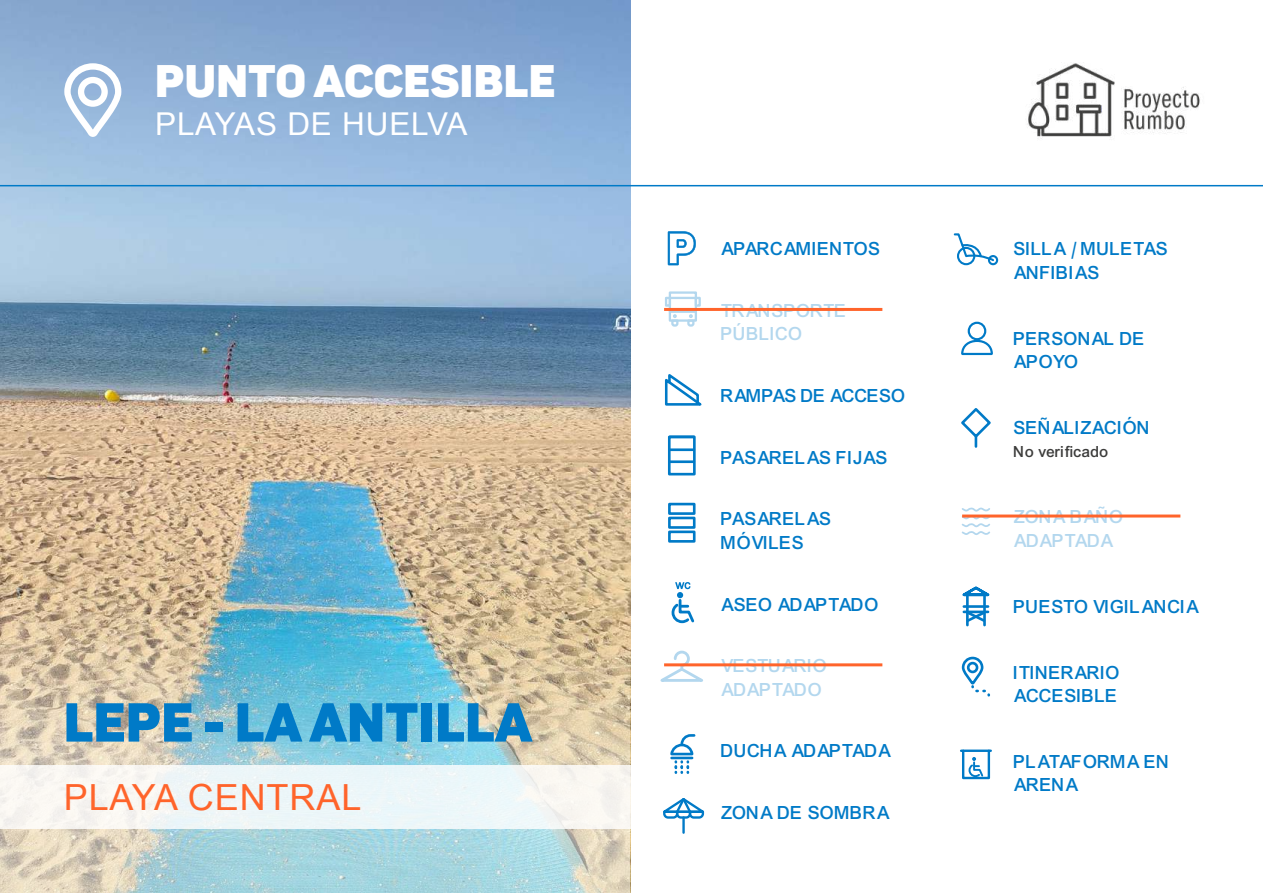
<style>
.page{position:relative;width:1263px;height:893px;background:#fff}
.page>*{position:absolute;margin:0;border:0;box-sizing:border-box;transform-origin:0 0}
.t1{font:900 54px "Sahar";letter-spacing:.01em;color:#007ac7}
.t2{font:900 45px "Sahar";letter-spacing:.01em;color:#fff}
.t3{font:36px "Arial";letter-spacing:.025em;color:#ff642b}
.t4{font:31.5px "Arial";letter-spacing:.025em;color:#fff}
.t5{font:19.5px/23.4px "Arial Mdm";letter-spacing:.01em;color:#007ac7}
.t6{font:19.5px/23.4px "Arial Mdm";letter-spacing:.01em;color:#b3d7ee}
.t7{font:19.5px "Arial Mdm";letter-spacing:-.01em;color:#007ac7}
.t8{font:16.5px "Arial Mdm";letter-spacing:.01em;color:#3c3c3b}
</style>
<div class="page">
<img style="left:0;top:0;width:630px;height:540px">
<img style="left:0;top:540px;width:630px;height:353px">
<img style="left:1027px;top:63px;width:173px;height:76px">
<svg style="left:63px;top:62px;width:60px;height:77px"></svg>
<div style="left:78px;top:77px;width:30px;height:30px;border:6px solid #fff;border-radius:50%"></div>
<hr style="left:0;top:185px;width:1263px;height:1px;background:#007ac7">
<svg style="left:668px;top:231px;width:28px;height:34px"></svg>
<div style="left:957px;top:247px;width:18px;height:18px;border:2px solid #007ac7;border-radius:50%"></div>
<div style="left:988px;top:255px;width:10px;height:10px;border:2px solid #007ac7;border-radius:50%"></div>
<svg style="left:953px;top:233px;width:42px;height:29px"></svg>
<svg style="left:962px;top:586px;width:28px;height:11px"></svg>
<hr style="left:964px;top:605px;width:24px;height:3px;background:#007ac7">
<hr style="left:964px;top:611px;width:24px;height:2px;background:#007ac7">
<hr style="left:966px;top:595px;width:3px;height:30px;background:#007ac7">
<hr style="left:983px;top:595px;width:3px;height:30px;background:#007ac7">
<svg style="left:964px;top:609px;width:23px;height:15px"></svg>
<svg style="left:961px;top:656px;width:29px;height:41px"></svg>
<hr style="left:682px;top:817px;width:3px;height:16px;background:#007ac7">
<svg style="left:663px;top:798px;width:42px;height:22px"></svg>
<div style="left:968px;top:322px;width:18px;height:18px;border:2px solid #007ac7;border-radius:50%"></div>
<svg style="left:961px;top:339px;width:32px;height:17px"></svg>
<svg style="left:961px;top:408px;width:30px;height:38px"></svg>
<svg style="left:961px;top:507px;width:30px;height:28px"></svg>
<svg style="left:664px;top:374px;width:38px;height:32px"></svg>
<hr style="left:670px;top:311px;width:25px;height:2px;background:#007ac7">
<svg style="left:686px;top:314px;width:10px;height:13px"></svg>
<svg style="left:670px;top:314px;width:10px;height:13px"></svg>
<hr style="left:670px;top:297px;width:25px;height:2px;background:#007ac7">
<hr style="left:670px;top:448px;width:24px;height:3px;background:#007ac7">
<hr style="left:670px;top:460px;width:24px;height:3px;background:#007ac7">
<div style="left:668px;top:436px;width:28px;height:39px;border:3px solid #007ac7"></div>
<div style="left:668px;top:503px;width:27px;height:12px;border:3px solid #007ac7"></div>
<div style="left:668px;top:517px;width:27px;height:12px;border:3px solid #007ac7"></div>
<div style="left:668px;top:530px;width:27px;height:13px;border:3px solid #007ac7"></div>
<svg style="left:671px;top:582px;width:24px;height:42px"></svg>
<svg style="left:660px;top:650px;width:45px;height:32px"></svg>
<svg style="left:670px;top:734px;width:26px;height:39px"></svg>
<svg style="left:968px;top:757px;width:16px;height:19px"></svg>
<div style="left:962px;top:749px;width:28px;height:30px;border:2px solid #007ac7"></div>
<hr style="left:961px;top:749px;width:30px;height:3px;background:#007ac7">
<div style="left:0;top:765px;width:636px;height:64px;background:linear-gradient(to right,#f4f6f4,#f0f7f7)"></div>
<hr style="left:962px;top:514px;width:218px;height:3px;background:#ff642b">
<hr style="left:664px;top:308px;width:218px;height:3px;background:#ff642b">
<hr style="left:664px;top:663px;width:218px;height:3px;background:#ff642b">
<h2 class="t2" style="left:155px;top:52px;width:402px">PUNTO ACCESIBLE</h2>
<h3 class="t4" style="left:155px;top:103px;width:314px">PLAYAS DE HUELVA</h3>
<h1 class="t1" style="left:64px;top:687px;width:470px">LEPE - LA ANTILLA</h1>
<h3 class="t3" style="left:64px;top:774px;width:299px">PLAYA CENTRAL</h3>
<p class="t5" style="left:721px;top:238px;width:161px">APARCAMIENTOS</p>
<p class="t6" style="left:721px;top:299px;width:127px">TRANSPORTE<br>PÚBLICO</p>
<p class="t7" style="left:721px;top:385px;width:186px">RAMPAS DE ACCESO</p>
<p class="t5" style="left:721px;top:446px;width:168px">PASARELAS FIJAS</p>
<p class="t5" style="left:721px;top:508px;width:112px">PASARELAS<br>MÓVILES</p>
<p class="t5" style="left:721px;top:593px;width:159px">ASEO ADAPTADO</p>
<p class="t6" style="left:721px;top:654px;width:108px">VESTUARIO<br>ADAPTADO</p>
<p class="t5" style="left:721px;top:739px;width:171px">DUCHA ADAPTADA</p>
<p class="t5" style="left:721px;top:801px;width:170px">ZONA DE SOMBRA</p>
<p class="t5" style="left:1014px;top:237px;width:156px">SILLA / MULETAS<br>ANFIBIAS</p>
<p class="t5" style="left:1014px;top:327px;width:133px">PERSONAL DE<br>APOYO</p>
<p class="t5" style="left:1014px;top:416px;width:138px">SEÑALIZACIÓN</p>
<p class="t8" style="left:1014px;top:443px;width:96px">No verificado</p>
<p class="t6" style="left:1014px;top:505px;width:111px">ZONA BAÑO<br>ADAPTADA</p>
<p class="t5" style="left:1014px;top:595px;width:186px">PUESTO VIGILANCIA</p>
<p class="t5" style="left:1014px;top:661px;width:108px">ITINERARIO<br>ACCESIBLE</p>
<p class="t5" style="left:1014px;top:750px;width:157px">PLATAFORMA EN<br>ARENA</p>
</div>
